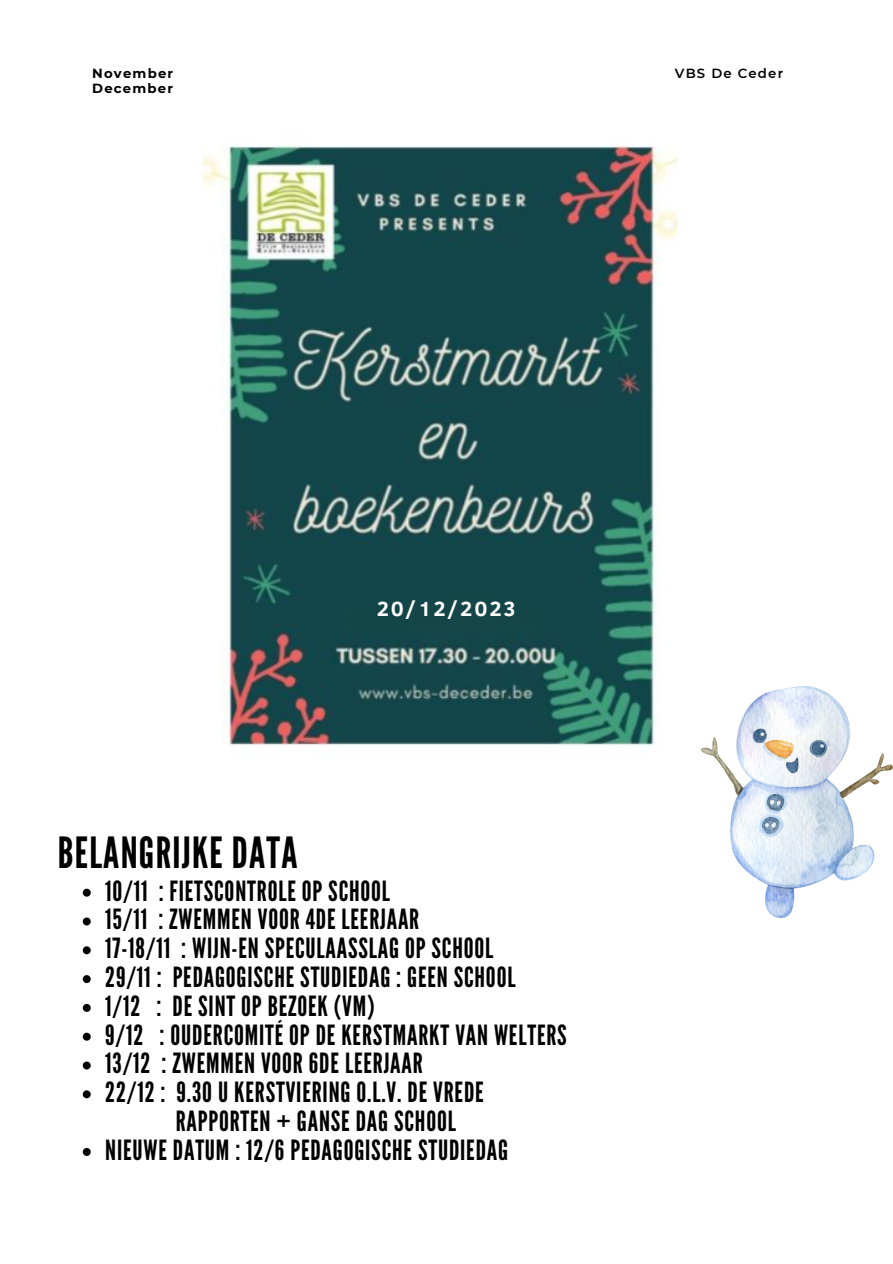
<style>
.page{position:relative;width:893px;height:1264px;background:#fff}
.page>*{position:absolute;margin:0;border:0;box-sizing:border-box;transform-origin:0 0}
.t1{font:42.9px "League Gothic";letter-spacing:.03em;color:#000}
.t2{font:27.75px "League Gothic";letter-spacing:.03em;color:#000}
.t3{font:700 21px "Clear Sans";letter-spacing:.09em;color:#fff}
.t4{font:700 13.2px "Montserrat";letter-spacing:.09em;color:#000}
.t5{font:600 13.2px "Montserrat";letter-spacing:.09em;color:#000}
</style>
<div class="page">
<img style="left:203px;top:146px;width:474px;height:600px">
<img style="left:701px;top:686px;width:191px;height:231px">
<svg style="left:83px;top:888px;width:8px;height:8px"></svg>
<svg style="left:83px;top:917px;width:8px;height:8px"></svg>
<svg style="left:83px;top:946px;width:8px;height:8px"></svg>
<svg style="left:83px;top:975px;width:8px;height:8px"></svg>
<svg style="left:83px;top:1003px;width:8px;height:8px"></svg>
<svg style="left:83px;top:1032px;width:8px;height:8px"></svg>
<svg style="left:83px;top:1061px;width:8px;height:8px"></svg>
<svg style="left:83px;top:1090px;width:8px;height:8px"></svg>
<svg style="left:83px;top:1148px;width:8px;height:7px"></svg>
<p class="t4" style="left:92px;top:65px;width:82px">November</p>
<p class="t4" style="left:92px;top:80px;width:82px">December</p>
<p class="t5" style="left:674px;top:65px;width:110px">VBS De Ceder</p>
<p class="t3" style="left:376px;top:594px;width:141px">20/12/2023</p>
<p class="t1" style="left:58px;top:827px;width:241px">BELANGRIJKE DATA</p>
<p class="t2" style="left:105px;top:874px;width:286px">10/11 : FIETSCONTROLE OP SCHOOL</p>
<p class="t2" style="left:105px;top:903px;width:315px">15/11 : ZWEMMEN VOOR 4DE LEERJAAR</p>
<p class="t2" style="left:105px;top:932px;width:389px">17-18/11 : WIJN-EN SPECULAASSLAG OP SCHOOL</p>
<p class="t2" style="left:105px;top:961px;width:412px">29/11 : PEDAGOGISCHE STUDIEDAG : GEEN SCHOOL</p>
<p class="t2" style="left:105px;top:989px;width:271px">1/12 : DE SINT OP BEZOEK (VM)</p>
<p class="t2" style="left:105px;top:1018px;width:463px">9/12 : OUDERCOMITÉ OP DE KERSTMARKT VAN WELTERS</p>
<p class="t2" style="left:105px;top:1047px;width:319px">13/12 : ZWEMMEN VOOR 6DE LEERJAAR</p>
<p class="t2" style="left:105px;top:1076px;width:380px">22/12 : 9.30 U KERSTVIERING O.L.V. DE VREDE</p>
<p class="t2" style="left:105px;top:1133px;width:404px">NIEUWE DATUM : 12/6 PEDAGOGISCHE STUDIEDAG</p>
<p class="t2" style="left:176px;top:1105px;width:282px">RAPPORTEN + GANSE DAG SCHOOL</p>
</div>
